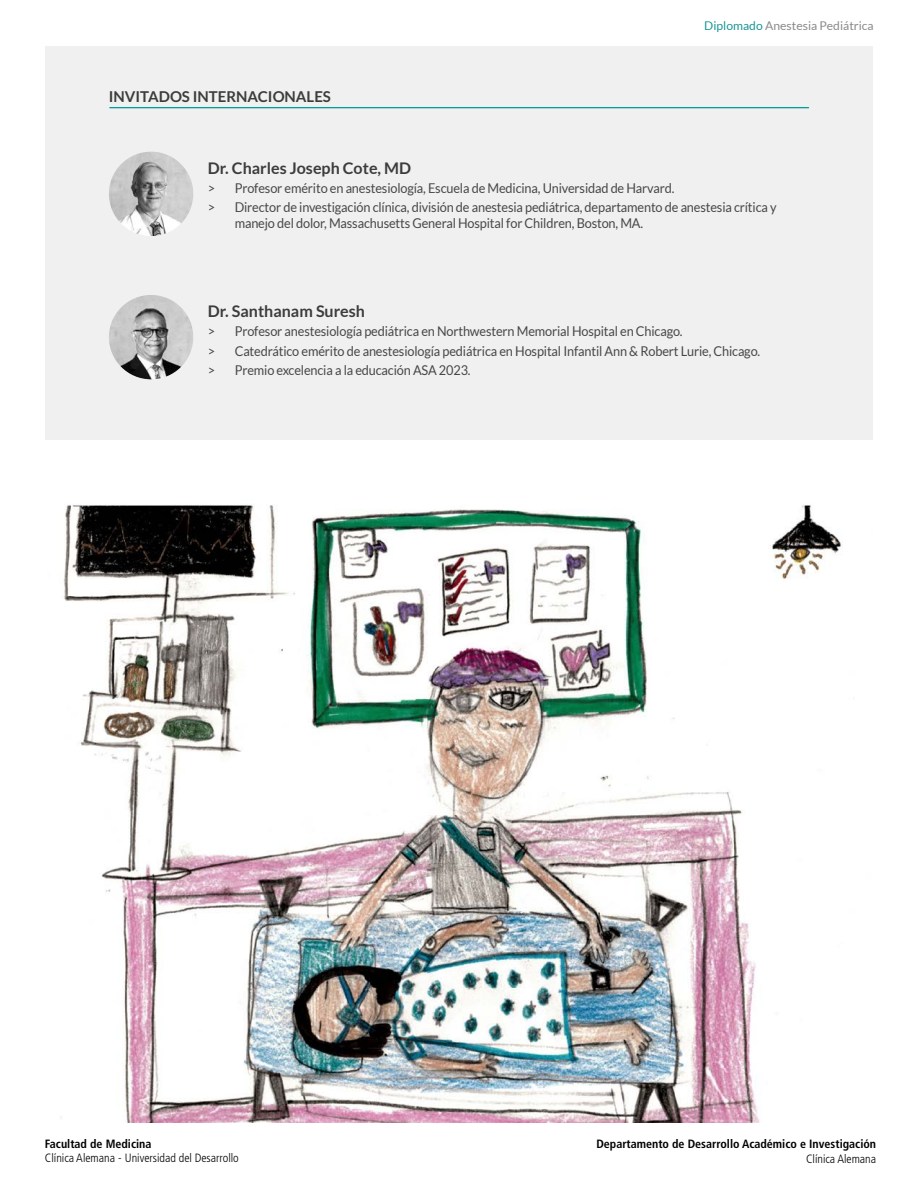
<style>
.page{position:relative;width:918px;height:1188px;background:#fff}
.page>*{position:absolute;margin:0;border:0;box-sizing:border-box;transform-origin:0 0}
.t1{font:700 16.05px "Lato";color:#3c3d3b}
.t2{font:700 15px "Lato";color:#3c3d3b}
.t3{font:13.5px/19.2px "Lato";letter-spacing:-.01em;color:#474747;scale:.94 1}
.t4{font:700 condensed 12px "Frutiger LT Pro";color:#000}
.t5{font:300 condensed 12px "Frutiger LT Pro";color:#000}
.t6{font:12px "Lato";color:#8a8a89}
.s1{color:rgb(0 138 137/.9)}
</style>
<div class="page">
<div style="left:45px;top:46px;width:828px;height:394px;background:#f0f0f0"></div>
<img style="left:109px;top:152px;width:84px;height:84px;border-radius:42px">
<img style="left:109px;top:295px;width:84px;height:84px;border-radius:42px">
<hr style="left:109px;top:107px;width:700px;height:1px;background:#009d95">
<img style="left:61px;top:505px;width:782px;height:617px">
<p class="t2" style="left:109px;top:88px;width:224px">INVITADOS INTERNACIONALES</p>
<p class="t6" style="left:704px;top:19px;width:171px"><span class="s1">Diplomado</span> Anestesia Pediátrica</p>
<p class="t1" style="left:208px;top:159px;width:205px">Dr. Charles Joseph Cote, MD</p>
<p class="t3" style="left:208px;top:178px;width:607px">&gt; Profesor emérito en anestesiología, Escuela de Medicina, Universidad de Harvard.<br>&gt; Director de investigación clínica, división de anestesia pediátrica, departamento de anestesia crítica y</p>
<p class="t3" style="left:235px;top:214px;width:436px">manejo del dolor, Massachusetts General Hospital for Children, Boston, MA.</p>
<p class="t1" style="left:208px;top:302px;width:159px">Dr. Santhanam Suresh</p>
<p class="t3" style="left:208px;top:322px;width:589px">&gt; Profesor anestesiología pediátrica en Northwestern Memorial Hospital en Chicago.<br>&gt; Catedrático emérito de anestesiología pediátrica en Hospital Infantil Ann &amp; Robert Lurie, Chicago. &gt; Premio excelencia a la educación ASA 2023.</p>
<p class="t4" style="left:45px;top:1137px;width:108px">Facultad de Medicina</p>
<p class="t4" style="left:596px;top:1137px;width:281px">Departamento de Desarrollo Académico e Investigación</p>
<p class="t5" style="left:45px;top:1151px;width:195px">Clínica Alemana - Universidad del Desarrollo</p>
<p class="t5" style="left:806px;top:1152px;width:72px">Clínica Alemana</p>
</div>
